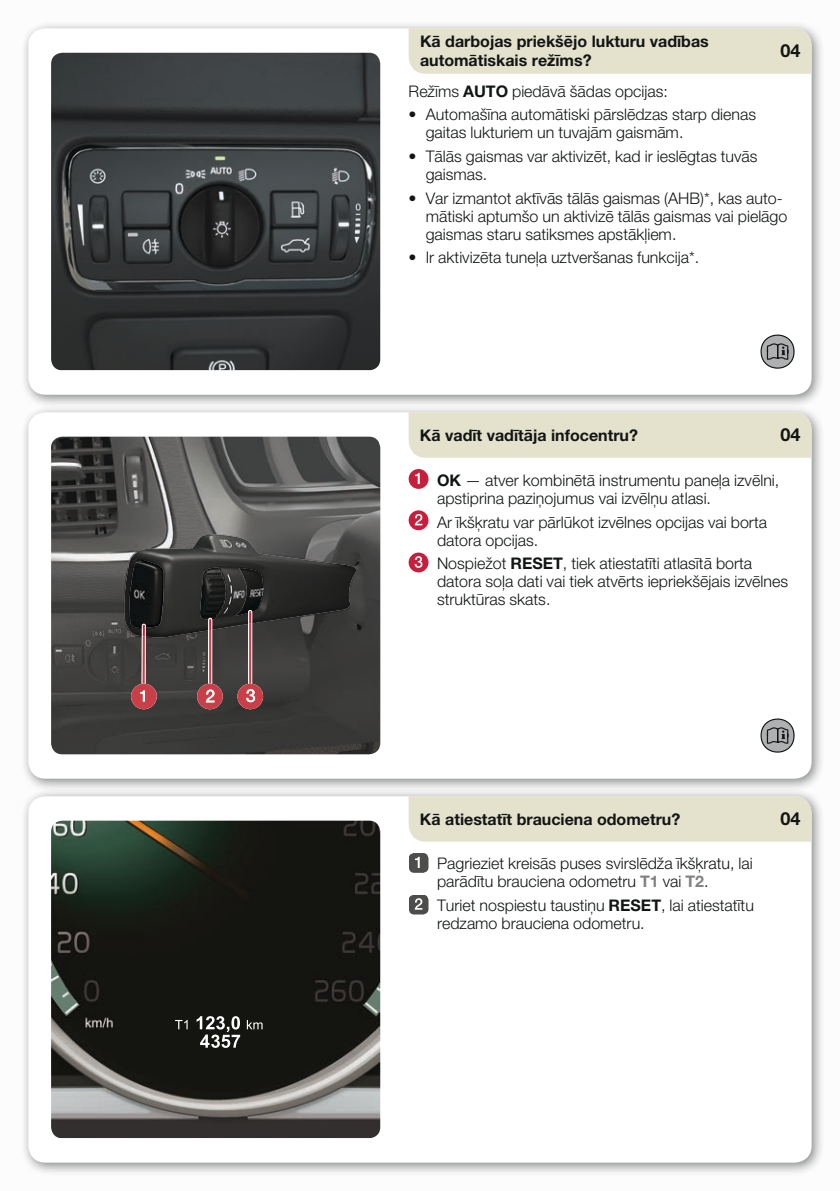
<style>
.page{position:relative;width:840px;height:1191px;background:#fff}
.page>*{position:absolute;margin:0;border:0;box-sizing:border-box;transform-origin:0 0}
.t1{font:700 18px "Helvetica Neue ECG";color:#121515}
.t2{font:300 16px/18px "Helvetica Neue ECG";color:#121515}
.t3{font:700 16px/19.2px "Helvetica Neue ECG";color:#121515}
.s1{font-weight:700}
.s2{font-weight:700;color:#818282}
</style>
<div class="page">
<div style="left:0;top:0;width:839px;height:1191px;background:#f6f6f6"></div>
<div style="left:20px;top:20px;width:804px;height:388px;background:#121515;opacity:.5"></div>
<div style="left:28px;top:28px;width:783px;height:367px;background:#fff;border-radius:17px"></div>
<div style="left:20px;top:404px;width:804px;height:388px;background:#121515;opacity:.5"></div>
<div style="left:28px;top:412px;width:783px;height:366px;background:#fff;border-radius:17px"></div>
<div style="left:20px;top:788px;width:804px;height:388px;background:#121515;opacity:.5"></div>
<div style="left:28px;top:796px;width:783px;height:366px;background:#fff;border-radius:17px"></div>
<img style="left:51px;top:437px;width:329px;height:317px">
<svg style="left:131px;top:636px;width:26px;height:73px;background:#774c4f"></svg>
<svg style="left:197px;top:630px;width:25px;height:79px;background:#775052"></svg>
<svg style="left:237px;top:623px;width:26px;height:86px;background:#734f51"></svg>
<img style="left:129px;top:561px;width:35px;height:67px">
<svg style="left:142px;top:624px;width:4px;height:4px"></svg>
<img style="left:199px;top:567px;width:27px;height:52px">
<img style="left:235px;top:568px;width:28px;height:48px">
<svg style="left:248px;top:610px;width:4px;height:3px"></svg>
<div style="left:408px;top:412px;width:403px;height:46px;background:#e4e1cc"></div>
<div style="left:408px;top:796px;width:403px;height:45px;background:#e4e1cc"></div>
<img style="left:51px;top:820px;width:329px;height:318px">
<svg style="left:175px;top:1020px;width:12px;height:9px"></svg>
<svg style="left:247px;top:1020px;width:15px;height:9px"></svg>
<svg style="left:196px;top:1016px;width:44px;height:32px"></svg>
<div style="left:408px;top:28px;width:403px;height:46px;background:#e4e1cc"></div>
<img style="left:51px;top:53px;width:329px;height:317px">
<div style="left:408px;top:469px;width:20px;height:20px;background:#c51f3c;border-radius:50%"></div>
<svg style="left:415px;top:473px;width:4px;height:11px"></svg>
<svg style="left:408px;top:510px;width:20px;height:20px"></svg>
<svg style="left:414px;top:514px;width:8px;height:11px"></svg>
<div style="left:408px;top:552px;width:20px;height:20px;background:#c51f3c;border-radius:50%"></div>
<svg style="left:414px;top:556px;width:8px;height:12px"></svg>
<svg style="left:760px;top:718px;width:34px;height:34px"></svg>
<svg style="left:409px;top:853px;width:19px;height:20px"></svg>
<svg style="left:409px;top:895px;width:19px;height:19px"></svg>
<svg style="left:760px;top:334px;width:34px;height:35px"></svg>
<p class="t3" style="left:420px;top:31px;width:290px">Kā darbojas priekšējo lukturu vadības automātiskais režīms?</p>
<p class="t2" style="left:408px;top:82px;width:260px">Režīms <span class="s1">AUTO</span> piedāvā šādas opcijas:</p>
<p class="t2" style="left:425px;top:105px;width:332px;text-indent:-17px">• Automašīna automātiski pārslēdzas starp dienas gaitas lukturiem un tuvajām gaismām.</p>
<p class="t2" style="left:425px;top:147px;width:333px;text-indent:-17px">• Tālās gaismas var aktivizēt, kad ir ieslēgtas tuvās gaismas.</p>
<p class="t2" style="left:425px;top:189px;width:363px;text-indent:-17px">• Var izmantot aktīvās tālās gaismas (AHB)*, kas auto&shy;mātiski aptumšo un aktivizē tālās gaismas vai pielāgo gaismas staru satiksmes apstākļiem.</p>
<p class="t2" style="left:408px;top:248px;width:292px">• Ir aktivizēta tuneļa uztveršanas funkcija*.</p>
<p class="t1" style="left:780px;top:40px;width:22px">04</p>
<p class="t1" style="left:780px;top:423px;width:22px">04</p>
<p class="t3" style="left:420px;top:425px;width:219px">Kā vadīt vadītāja infocentru?</p>
<p class="t2" style="left:437px;top:471px;width:343px"><span class="s1">OK</span> — atver kombinētā instrumentu paneļa izvēlni, apstiprina paziņojumus vai izvēlņu atlasi.</p>
<p class="t2" style="left:437px;top:513px;width:331px">Ar īkšķratu var pārlūkot izvēlnes opcijas vai borta datora opcijas.</p>
<p class="t2" style="left:437px;top:554px;width:352px">Nospiežot <span class="s1">RESET</span>, tiek atiestatīti atlasītā borta datora soļa dati vai tiek atvērts iepriekšējais izvēlnes struktūras skats.</p>
<p class="t3" style="left:420px;top:809px;width:262px">Kā atiestatīt brauciena odometru?</p>
<p class="t1" style="left:780px;top:807px;width:22px">04</p>
<p class="t2" style="left:437px;top:854px;width:317px">Pagrieziet kreisās puses svirslēdža īkšķratu, lai parādītu brauciena odometru <span class="s2">T1</span> vai <span class="s2">T2</span>.</p>
<p class="t2" style="left:437px;top:896px;width:318px">Turiet nospiestu taustiņu <span class="s1">RESET</span>, lai atiestatītu redzamo brauciena odometru.</p>
</div>
